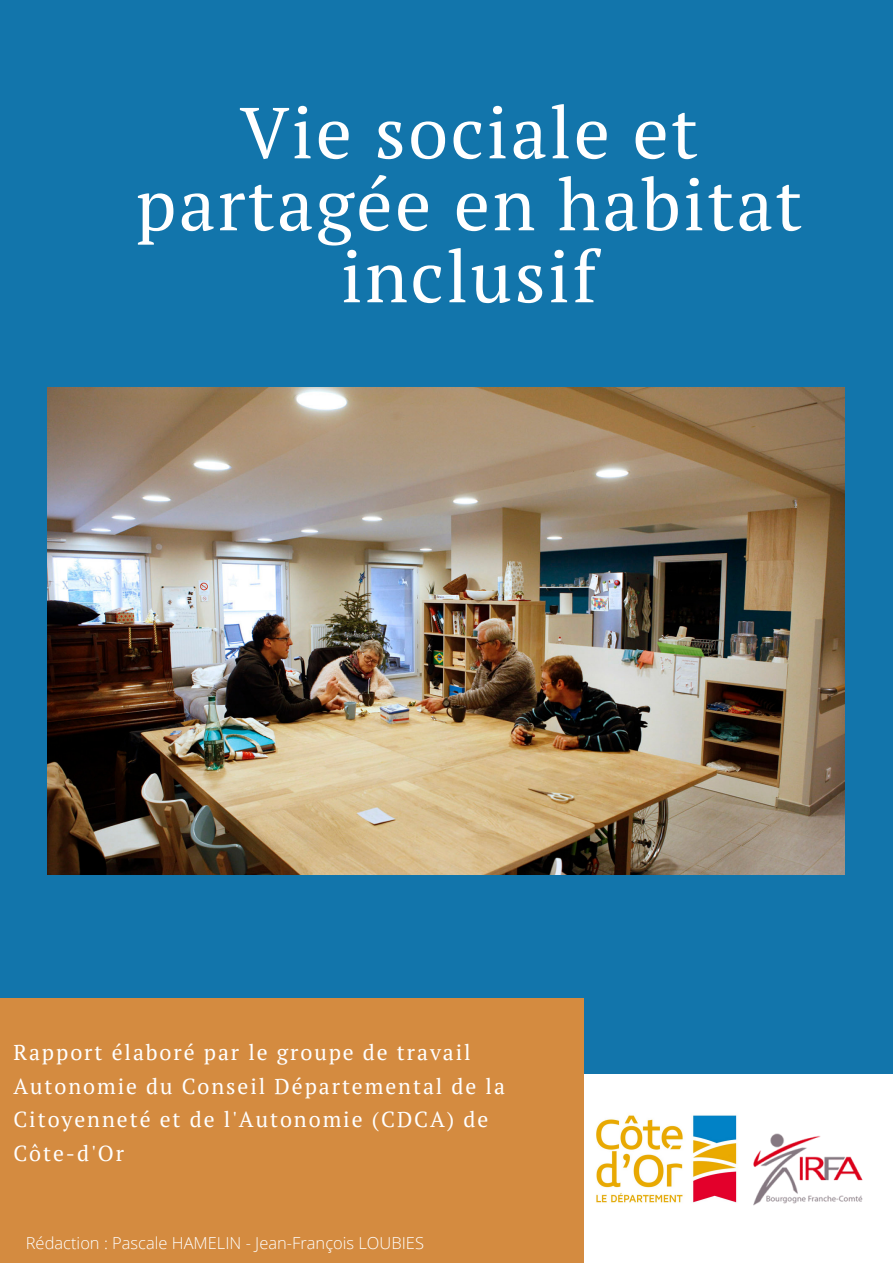
<style>
.page{position:relative;width:893px;height:1264px;background:#fff}
.page>*{position:absolute;margin:0;border:0;box-sizing:border-box;transform-origin:0 0}
.t1{font:72px/72px "PT Serif";letter-spacing:.035em;color:#fff;text-align:center}
.t2{font:21.6px/33.8px "PT Serif";letter-spacing:.09em;color:#fff}
.t3{font:300 16.5px "Open Sans";color:#fff}
</style>
<div class="page">
<div style="left:0;top:0;width:892px;height:1262px;background:#1275ab"></div>
<div style="left:565px;top:1074px;width:327px;height:188px;background:#fff"></div>
<div style="left:0;top:997px;width:583px;height:265px;background:#d48b40"></div>
<img style="left:753px;top:1133px;width:110px;height:72px">
<img style="left:596px;top:1115px;width:141px;height:88px">
<img style="left:48px;top:387px;width:796px;height:487px">
<h1 class="t1" style="left:136px;top:95px;width:668px">Vie sociale et partagée en habitat inclusif</h1>
<p class="t2" style="left:13px;top:1034px;width:493px">Rapport élaboré par le groupe de travail Autonomie du Conseil Départemental de la Citoyenneté et de l'Autonomie (CDCA) de Côte-d'Or</p>
<p class="t3" style="left:26px;top:1231px;width:399px">Rédaction : Pascale HAMELIN - Jean-François LOUBIES</p>
</div>
